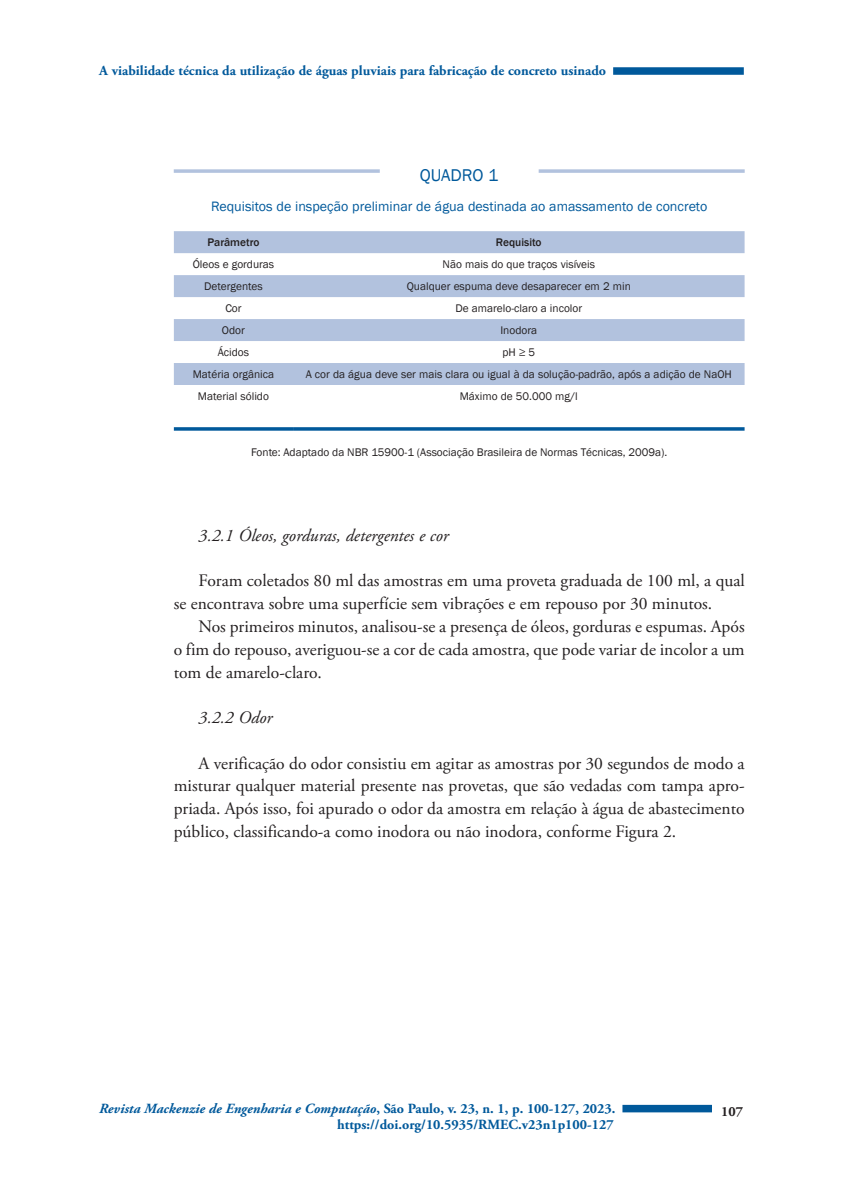
<style>
.page{position:relative;width:844px;height:1191px;background:#fff}
.page>*{position:absolute;margin:0;border:0;box-sizing:border-box;transform-origin:0 0}
.Texto{font:17.5px/22.8px "Adobe Garamond Pro";color:#231f20;text-align:justify}
.Sub_03{font:italic 17.5px "Adobe Garamond Pro";color:#231f20}
.Tabela_Nº{font:17.5px "Franklin Gothic";color:#00599b}
.t1{font:700 14px/16.8px "Adobe Garamond Pro";color:#00599b;text-align:right}
.Tabela_Tít{font:14px "Franklin Gothic";color:#00599b}
.t2{font:700 14px "Adobe Garamond Pro";color:#231f20}
.Tabela_Miolo{font:11.38px "Franklin Gothic";color:#231f20}
.Figura_fonte{font:11.38px "Franklin Gothic";color:#231f20}
.Tabela_Gravata{font:500 11.38px "Franklin Gothic";color:#231f20}
.s1{font-style:italic}
</style>
<div class="page">
<div style="left:622px;top:1104px;width:90px;height:8px;background:#00599b"></div>
<div style="left:711px;top:1104px;width:33px;height:27px;background:#fff"></div>
<div style="left:613px;top:67px;width:130px;height:8px;background:#00599b"></div>
<svg style="left:174px;top:169px;width:205px;height:4px"></svg>
<svg style="left:538px;top:169px;width:206px;height:4px"></svg>
<svg style="left:174px;top:231px;width:570px;height:154px;fill:#b2c2de"></svg>
<svg style="left:174px;top:427px;width:119px;height:4px"></svg>
<svg style="left:293px;top:427px;width:451px;height:4px;background:#1f6da7"></svg>
<p class="t1" style="left:99px;top:62px;width:508px">A viabilidade técnica da utilização de águas pluviais para fabricação de concreto usinado</p>
<p class="Tabela_Nº" style="left:420px;top:164px;width:80px">QUADRO 1</p>
<p class="Tabela_Tít" style="left:211px;top:197px;width:497px">Requisitos de inspeção preliminar de água destinada ao amassamento de concreto</p>
<p class="Tabela_Gravata" style="left:207px;top:235px;width:53px">Parâmetro</p>
<p class="Tabela_Gravata" style="left:496px;top:235px;width:47px">Requisito</p>
<p class="Tabela_Miolo" style="left:193px;top:257px;width:83px">Óleos e gorduras</p>
<p class="Tabela_Miolo" style="left:442px;top:257px;width:154px">Não mais do que traços visíveis</p>
<p class="Tabela_Miolo" style="left:204px;top:279px;width:60px">Detergentes</p>
<p class="Tabela_Miolo" style="left:406px;top:279px;width:225px">Qualquer espuma deve desaparecer em 2 min</p>
<p class="Tabela_Miolo" style="left:225px;top:301px;width:18px">Cor</p>
<p class="Tabela_Miolo" style="left:455px;top:301px;width:128px">De amarelo-claro a incolor</p>
<p class="Tabela_Miolo" style="left:222px;top:323px;width:24px">Odor</p>
<p class="Tabela_Miolo" style="left:500px;top:323px;width:38px">Inodora</p>
<p class="Tabela_Miolo" style="left:218px;top:345px;width:33px">Ácidos</p>
<p class="Tabela_Miolo" style="left:502px;top:345px;width:34px">pH ≥ 5</p>
<p class="Tabela_Miolo" style="left:193px;top:367px;width:83px">Matéria orgânica</p>
<p class="Tabela_Miolo" style="left:305px;top:367px;width:427px">A cor da água deve ser mais clara ou igual à da solução-padrão, após a adição de NaOH</p>
<p class="Tabela_Miolo" style="left:198px;top:389px;width:73px">Material sólido</p>
<p class="Tabela_Miolo" style="left:459px;top:389px;width:120px">Máximo de 50.000 mg/l</p>
<p class="Figura_fonte" style="left:251px;top:445px;width:418px">Fonte: Adaptado da NBR 15900-1 (Associação Brasileira de Normas Técnicas, 2009a).</p>
<p class="Sub_03" style="left:198px;top:525px;width:252px">3.2.1 Óleos, gorduras, detergentes e cor</p>
<p class="Texto" style="left:174px;top:570px;width:572px;text-indent:25px">Foram coletados 80 ml das amostras em uma proveta graduada de 100 ml, a qual se encontrava sobre uma superfície sem vibrações e em repouso por 30 minutos.</p>
<p class="Texto" style="left:174px;top:615px;width:572px;text-indent:25px">Nos primeiros minutos, analisou-se a presença de óleos, gorduras e espumas. Após o fim do repouso, averiguou-se a cor de cada amostra, que pode variar de incolor a um tom de amarelo-claro.</p>
<p class="Sub_03" style="left:198px;top:707px;width:75px">3.2.2 Odor</p>
<p class="Texto" style="left:174px;top:752px;width:572px;text-indent:25px">A verificação do odor consistiu em agitar as amostras por 30 segundos de modo a misturar qualquer material presente nas provetas, que são vedadas com tampa apro&shy;priada. Após isso, foi apurado o odor da amostra em relação à água de abastecimento público, classificando-a como inodora ou não inodora, conforme Figura 2.</p>
<p class="t1" style="left:99px;top:1100px;width:517px"><span class="s1">Revista Mackenzie de Engenharia e Computação</span>, São Paulo, v. 23, n. 1, p. 100-127, 2023. https://doi.org/10.5935/RMEC.v23n1p100-127</p>
<p class="t2" style="left:721px;top:1103px;width:23px">107</p>
</div>
